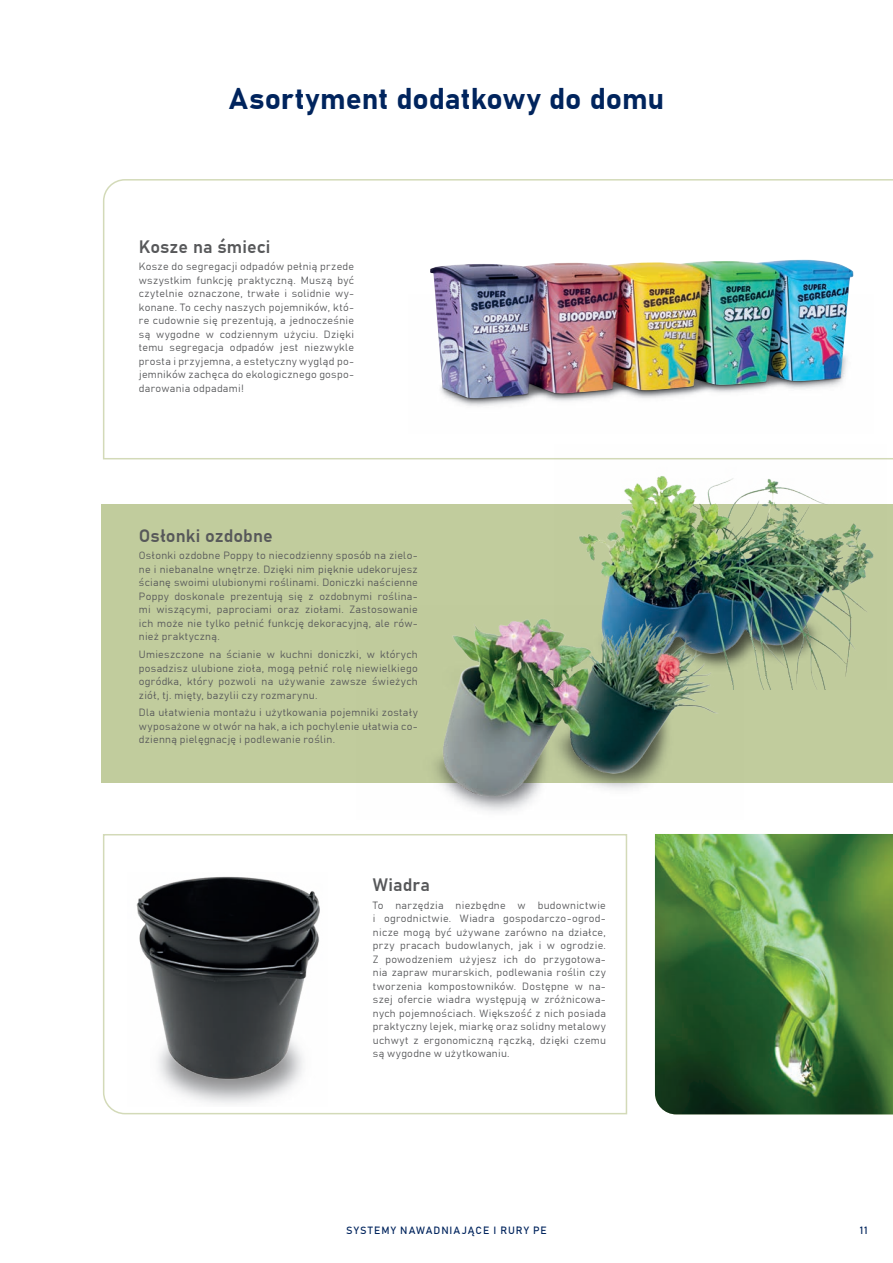
<style>
.page{position:relative;width:893px;height:1263px;background:#fff}
.page>*{position:absolute;margin:0;border:0;box-sizing:border-box;transform-origin:0 0}
.t1{font:30px "Bahnschrift";color:#00245d}
.t2{font:18px "Bahnschrift";color:#57585a}
.t3{font:10.5px/13.5px "Bahnschrift";letter-spacing:.03em;color:#57585a;text-align:justify}
.t4{font:10.5px "Bahnschrift";letter-spacing:.095em;color:#00245d}
</style>
<div class="page">
<svg style="left:103px;top:179px;width:790px;height:281px"></svg>
<svg style="left:103px;top:834px;width:525px;height:281px"></svg>
<div style="left:102px;top:504px;width:791px;height:279px;background:#c1cc9d"></div>
<img style="left:655px;top:834px;width:238px;height:280px">
<img style="left:408px;top:294px;width:466px;height:139px">
<img style="left:430px;top:260px;width:423px;height:138px">
<img style="left:554px;top:444px;width:333px;height:246px">
<img style="left:434px;top:605px;width:309px;height:207px">
<img style="left:127px;top:872px;width:201px;height:234px">
<h1 class="t1" style="left:229px;top:76px;width:437px">Asortyment dodatkowy do domu</h1>
<h2 class="t2" style="left:139px;top:233px;width:133px">Kosze na śmieci</h2>
<p class="t3" style="left:139px;top:259px;width:217px">Kosze do segregacji odpadów pełnią przede wszystkim funkcję praktyczną. Muszą być czytelnie oznaczone, trwałe i solidnie wy&shy;konane. To cechy naszych pojemników, któ&shy;re cudownie się prezentują, a jednocześnie są wygodne w codziennym użyciu. Dzięki temu segregacja odpadów jest niezwykle prosta i przyjemna, a estetyczny wygląd po&shy;jemników zachęca do ekologicznego gospo&shy;darowania odpadami!</p>
<h2 class="t2" style="left:139px;top:522px;width:135px">Osłonki ozdobne</h2>
<p class="t3" style="left:139px;top:548px;width:280px">Osłonki ozdobne Poppy to niecodzienny sposób na zielo&shy;ne i niebanalne wnętrze. Dzięki nim pięknie udekorujesz ścianę swoimi ulubionymi roślinami. Doniczki naścienne Poppy doskonale prezentują się z ozdobnymi roślina&shy;mi wiszącymi, paprociami oraz ziołami. Zastosowanie ich może nie tylko pełnić funkcję dekoracyjną, ale rów&shy;nież praktyczną.</p>
<p class="t3" style="left:139px;top:647px;width:280px">Umieszczone na ścianie w kuchni doniczki, w których posadzisz ulubione zioła, mogą pełnić rolę niewielkiego ogródka, który pozwoli na używanie zawsze świeżych ziół, tj. mięty, bazylii czy rozmarynu.</p>
<p class="t3" style="left:139px;top:705px;width:280px">Dla ułatwienia montażu i użytkowania pojemniki zostały wyposażone w otwór na hak, a ich pochylenie ułatwia co&shy;dzienną pielęgnację i podlewanie roślin.</p>
<h2 class="t2" style="left:373px;top:871px;width:59px">Wiadra</h2>
<p class="t3" style="left:373px;top:897px;width:235px">To narzędzia niezbędne w budownictwie i ogrodnictwie. Wiadra gospodarczo-ogrod&shy;nicze mogą być używane zarówno na działce, przy pracach budowlanych, jak i w ogrodzie.<br>Z powodzeniem użyjesz ich do przygotowa&shy;nia zapraw murarskich, podlewania roślin czy tworzenia kompostowników. Dostępne w na&shy;szej ofercie wiadra występują w zróżnicowa&shy;nych pojemnościach. Większość z nich posiada praktyczny lejek, miarkę oraz solidny metalowy uchwyt z ergonomiczną rączką, dzięki czemu są wygodne w użytkowaniu.</p>
<p class="t4" style="left:346px;top:1222px;width:202px">SYSTEMY NAWADNIAJĄCE I RURY PE</p>
<p class="t4" style="left:860px;top:1222px;width:9px">11</p>
</div>
